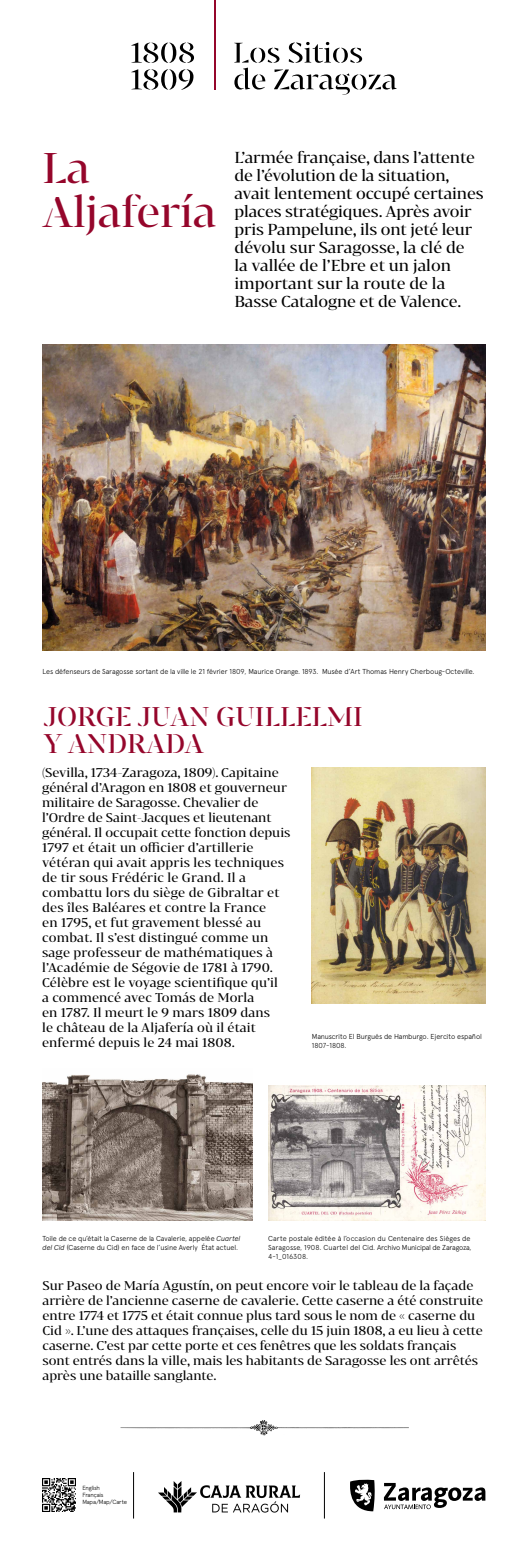
<style>
.page{position:relative;width:528px;height:1561px;background:#fff}
.page>*{position:absolute;margin:0;border:0;box-sizing:border-box;transform-origin:0 0}
.t1{font:40.5px/43.5px "Bw Darius Stencil";color:#95062b}
.t2{font:25.5px/27px "Bw Darius Stencil";color:#95062b}
.t3{font:15px/18px "Bw Darius";letter-spacing:-.01em;color:#000}
.t4{font:12px/15px "Bw Darius";color:#000}
.t5{font:300 7.2px/9px "Apercu";letter-spacing:-.01em;color:#000}
.t6{font:300 6px/7.2px "Apercu";letter-spacing:-.035em;color:#000}
.s1{font-style:italic}
</style>
<div class="page">
<svg style="left:131px;top:69px;width:62px;height:21px"></svg>
<svg style="left:131px;top:43px;width:63px;height:20px"></svg>
<svg style="left:234px;top:42px;width:162px;height:53px"></svg>
<hr style="left:214px;top:0;width:1px;height:89px;background:#95062b">
<img style="left:43px;top:1074px;width:209px;height:146px">
<img style="left:311px;top:767px;width:174px;height:236px">
<img style="left:120px;top:1420px;width:288px;height:15px">
<img style="left:43px;top:344px;width:442px;height:306px">
<img style="left:268px;top:1085px;width:217px;height:135px">
<svg style="left:350px;top:1479px;width:24px;height:32px"></svg>
<svg style="left:383px;top:1482px;width:102px;height:27px"></svg>
<hr style="left:133px;top:1472px;width:1px;height:46px;background:#000">
<hr style="left:324px;top:1472px;width:1px;height:46px;background:#000">
<img style="left:158px;top:1481px;width:143px;height:32px">
<img style="left:43px;top:1478px;width:33px;height:33px">
<h1 class="t1" style="left:43px;top:144px;width:175px">La<br>Aljafería</h1>
<p class="t3" style="left:234px;top:147px;width:250px">L’armée française, dans l’attente de l’évolution de la situation, avait lentement occupé certaines places stratégiques. Après avoir pris Pampelune, ils ont jeté leur dévolu sur Saragosse, la clé de<br>la vallée de l’Ebre et un jalon important sur la route de la<br>Basse Catalogne et de Valence.</p>
<p class="t5" style="left:42px;top:666px;width:433px">Les défenseurs de Saragosse sortant de la ville le 21 février 1809, Maurice Orange. 1893. Musée d’Art Thomas Henry Cherboug-Octeville.</p>
<h2 class="t2" style="left:43px;top:701px;width:320px">JORGE JUAN GUILLELMI<br>Y ANDRADA</h2>
<p class="t4" style="left:42px;top:764px;width:250px">(Sevilla, 1734-Zaragoza, 1809). Capitaine général d’Aragon en 1808 et gouverneur militaire de Saragosse. Chevalier de l’Ordre de Saint-Jacques et lieutenant général. Il occupait cette fonction depuis 1797 et était un officier d’artillerie vétéran qui avait appris les techniques de tir sous Frédéric le Grand. Il a combattu lors du siège de Gibraltar et des îles Baléares et contre la France<br>en 1795, et fut gravement blessé au combat. Il s’est distingué comme un sage professeur de mathématiques à l’Académie de Ségovie de 1781 à 1790.<br>Célèbre est le voyage scientifique qu’il<br>a commencé avec Tomás de Morla<br>en 1787. Il meurt le 9 mars 1809 dans<br>le château de la Aljafería où il était enfermé depuis le 24 mai 1808.</p>
<p class="t5" style="left:311px;top:1031px;width:171px">Manuscrito El Burgués de Hamburgo. Ejercito español<br>1807-1808.</p>
<p class="t5" style="left:43px;top:1234px;width:199px">Toile de ce qu’était la Caserne de la Cavalerie, appelée <span class="s1">Cuartel del Cid</span> (Caserne du Cid) en face de l’usine Averly État actuel.</p>
<p class="t5" style="left:268px;top:1234px;width:205px">Carte postale éditée à l’occasion du Centenaire des Sièges de<br>Saragosse, 1908. Cuartel del Cid. Archivo Municipal de Zaragoza,<br>4-1_016308.</p>
<p class="t4" style="left:42px;top:1277px;width:442px">Sur Paseo de María Agustín, on peut encore voir le tableau de la façade arrière de l’ancienne caserne de cavalerie. Cette caserne a été construite entre 1774 et 1775 et était connue plus tard sous le nom de « caserne du Cid ». L’une des attaques françaises, celle du 15 juin 1808, a eu lieu à cette caserne. C’est par cette porte et ces fenêtres que les soldats français sont entrés dans la ville, mais les habitants de Saragosse les ont arrêtés après une bataille sanglante.</p>
<p class="t6" style="left:82px;top:1483px;width:46px">English<br>Français<br>Mapa/Map/Carte</p>
</div>
